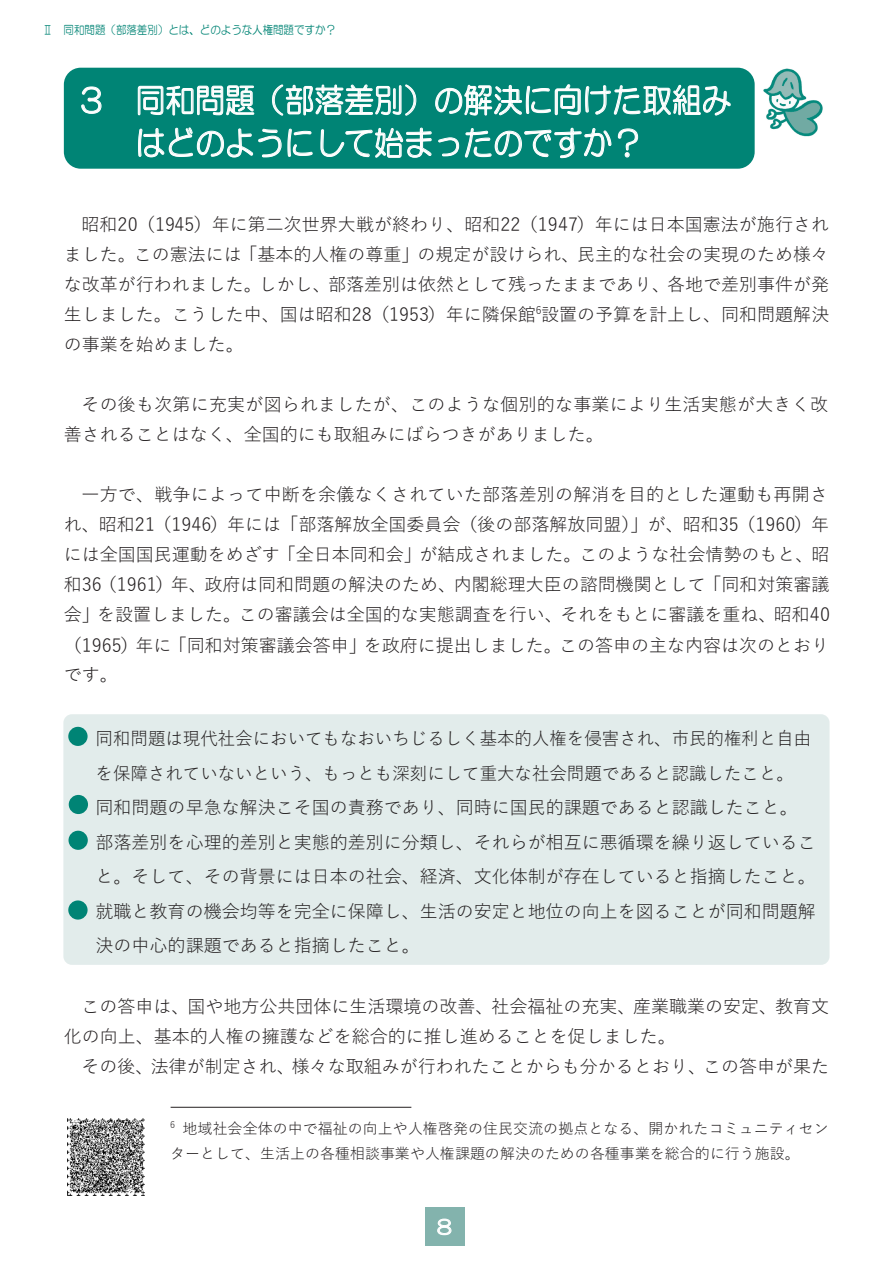
<style>
.page{position:relative;width:893px;height:1263px;background:#fff}
.page>*{position:absolute;margin:0;border:0;box-sizing:border-box;transform-origin:0 0}
.t1{font:33px/42.9px "HG Maru Gothic MPRO";letter-spacing:.005em;color:#fff;scale:.9 1}
.t2{font:19.5px "HG Maru Gothic MPRO";color:#fff}
.t3{font:18px/30px "Yu Gothic";color:#231f20}
.t4{font:15px/25px "Yu Gothic";color:#231f20}
.t5{font:11.7px "HG Maru Gothic MPRO";color:#008475;scale:.9 1}
</style>
<div class="page">
<div style="left:425px;top:1207px;width:39px;height:39px;background:#83b3ad"></div>
<div style="left:63px;top:714px;width:766px;height:251px;background:#e2eceb;border-radius:9px"></div>
<div style="left:64px;top:68px;width:691px;height:101px;background:#008475;border-radius:17px"></div>
<svg style="left:82px;top:86px;width:20px;height:28px"></svg>
<svg style="left:138px;top:84px;width:593px;height:74px"></svg>
<svg style="left:437px;top:1219px;width:14px;height:16px"></svg>
<img style="left:763px;top:68px;width:60px;height:69px">
<div style="left:68px;top:727px;width:20px;height:19px;background:#008475;border-radius:50%"></div>
<div style="left:69px;top:831px;width:19px;height:19px;background:#008475;border-radius:50%"></div>
<div style="left:69px;top:795px;width:19px;height:19px;background:#008475;border-radius:50%"></div>
<div style="left:68px;top:900px;width:20px;height:19px;background:#008475;border-radius:50%"></div>
<hr style="left:171px;top:1107px;width:240px;height:1px;background:#231f20">
<img style="left:68px;top:1118px;width:77px;height:77px">
<p class="t5" style="left:43px;top:24px;width:328px">Ⅱ 同和問題（部落差別）とは、どのような人権問題ですか？</p>
<h1 class="t1" style="left:136px;top:79px;width:663px;text-indent:-60px">３ 同和問題（部落差別）の解決に向けた取組みはどのようにして始まったのですか？</h1>
<p class="t3" style="left:64px;top:207px;width:767px;text-align:justify;text-indent:18px">昭和20（1945）年に第二次世界大戦が終わり、昭和22（1947）年には日本国憲法が施行されました。この憲法には「基本的人権の尊重」の規定が設けられ、民主的な社会の実現のため様々な改革が行われました。しかし、部落差別は依然として残ったままであり、各地で差別事件が発</p>
<p class="t3" style="left:64px;top:297px;width:767px">生しました。こうした中、国は昭和28（1953）年に隣保館<sup>6</sup>設置の予算を計上し、同和問題解決の事業を始めました。</p>
<p class="t3" style="left:64px;top:387px;width:766px;text-indent:18px">その後も次第に充実が図られましたが、このような個別的な事業により生活実態が大きく改善されることはなく、全国的にも取組みにばらつきがありました。</p>
<p class="t3" style="left:64px;top:477px;width:768px;text-align:justify;text-indent:18px">一方で、戦争によって中断を余儀なくされていた部落差別の解消を目的とした運動も再開され、昭和21（1946）年には「部落解放全国委員会（後の部落解放同盟）」が、昭和35（1960）年には全国国民運動をめざす「全日本同和会」が結成されました。このような社会情勢のもと、昭和36（1961）年、政府は同和問題の解決のため、内閣総理大臣の諮問機関として「同和対策審議会」を設置しました。この審議会は全国的な実態調査を行い、それをもとに審議を重ね、昭和40（1965）年に「同和対策審議会答申」を政府に提出しました。この答申の主な内容は次のとおりです。</p>
<p class="t3" style="left:96px;top:719px;width:721px;line-height:34.5px">同和問題は現代社会においてもなおいちじるしく基本的人権を侵害され、市民的権利と自由を保障されていないという、もっとも深刻にして重大な社会問題であると認識したこと。同和問題の早急な解決こそ国の責務であり、同時に国民的課題であると認識したこと。部落差別を心理的差別と実態的差別に分類し、それらが相互に悪循環を繰り返していること。そして、その背景には日本の社会、経済、文化体制が存在していると指摘したこと。就職と教育の機会均等を完全に保障し、生活の安定と地位の向上を図ることが同和問題解決の中心的課題であると指摘したこと。</p>
<p class="t3" style="left:82px;top:989px;width:749px">この答申は、国や地方公共団体に生活環境の改善、社会福祉の充実、産業職業の安定、教育文</p>
<p class="t3" style="left:64px;top:1019px;width:614px">化の向上、基本的人権の擁護などを総合的に推し進めることを促しました。</p>
<p class="t3" style="left:82px;top:1049px;width:749px">その後、法律が制定され、様々な取組みが行われたことからも分かるとおり、この答申が果た</p>
<p class="t4" style="left:170px;top:1114px;width:660px"><sup>6</sup> 地域社会全体の中で福祉の向上や人権啓発の住民交流の拠点となる、開かれたコミュニティセンターとして、生活上の各種相談事業や人権課題の解決のための各種事業を総合的に行う施設。</p>
<p class="t2" style="left:437px;top:1217px;width:16px">8</p>
</div>
